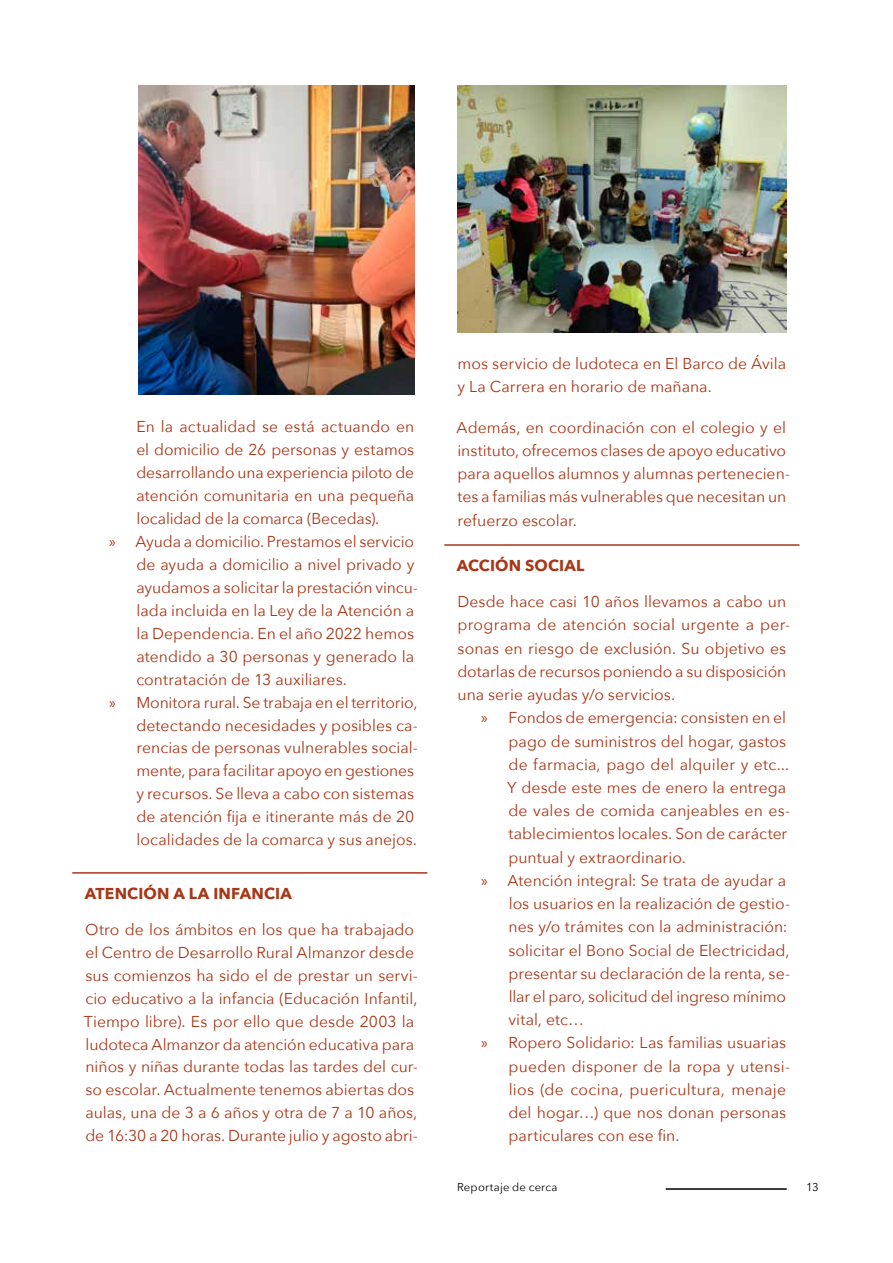
<style>
.page{position:relative;width:893px;height:1263px;background:#fff}
.page>*{position:absolute;margin:0;border:0;box-sizing:border-box;transform-origin:0 0}
.t1{font:15.75px/23px "Avenir Next";color:#a83617}
.t2{font:15.75px "Avenir Next";letter-spacing:.02em;color:#a83617}
.t3{font:700 15.75px "Avenir Next";letter-spacing:.01em;color:#a83617}
.t4{font:11.25px "Avenir Next";letter-spacing:.015em;color:#000}
.s1{font-family:"Myriad Pro"}
</style>
<div class="page">
<hr style="left:72px;top:872px;width:355px;height:2px;background:#a83617">
<hr style="left:444px;top:544px;width:355px;height:2px;background:#a83617">
<img style="left:138px;top:85px;width:277px;height:310px">
<img style="left:457px;top:85px;width:330px;height:247px">
<hr style="left:666px;top:1188px;width:121px;height:1px;background:#000">
<p class="t1" style="left:136px;top:415px;width:279px">En la actualidad se está actuando en</p>
<p class="t1" style="left:136px;top:438px;width:279px">el domicilio de 26 personas y estamos</p>
<p class="t1" style="left:136px;top:461px;width:279px">desarrollando una experiencia piloto de</p>
<p class="t1" style="left:136px;top:483px;width:279px">atención comunitaria en una pequeña</p>
<p class="t1" style="left:137px;top:506px;width:244px">localidad de la comarca (Becedas).</p>
<p class="t1" style="left:109px;top:529px;width:307px"><span class="s1">»</span> Ayuda a domicilio. Prestamos el servicio</p>
<p class="t1" style="left:136px;top:552px;width:280px">de ayuda a domicilio a nivel privado y</p>
<p class="t1" style="left:136px;top:575px;width:283px">ayudamos a solicitar la prestación vincu-</p>
<p class="t1" style="left:137px;top:598px;width:279px">lada incluida en la Ley de la Atención a</p>
<p class="t1" style="left:137px;top:621px;width:279px">la Dependencia. En el año 2022 hemos</p>
<p class="t1" style="left:136px;top:644px;width:279px">atendido a 30 personas y generado la</p>
<p class="t1" style="left:136px;top:667px;width:212px">contratación de 13 auxiliares.</p>
<p class="t1" style="left:109px;top:690px;width:310px"><span class="s1">»</span> Monitora rural. Se trabaja en el territorio,</p>
<p class="t1" style="left:136px;top:713px;width:283px">detectando necesidades y posibles ca-</p>
<p class="t1" style="left:136px;top:736px;width:283px">rencias de personas vulnerables social-</p>
<p class="t1" style="left:136px;top:759px;width:279px">mente, para facilitar apoyo en gestiones</p>
<p class="t1" style="left:136px;top:782px;width:279px">y recursos. Se lleva a cabo con sistemas</p>
<p class="t1" style="left:136px;top:805px;width:279px">de atención fija e itinerante más de 20</p>
<p class="t1" style="left:137px;top:827px;width:282px">localidades de la comarca y sus anejos.</p>
<p class="t3" style="left:85px;top:880px;width:209px">ATENCIÓN A LA INFANCIA</p>
<p class="t1" style="left:84px;top:917px;width:336px">Otro de los ámbitos en los que ha trabajado el Centro de Desarrollo Rural Almanzor desde sus comienzos ha sido el de prestar un servi&shy;cio educativo a la infancia (Educación Infantil, Tiempo libre). Es por ello que desde 2003 la ludoteca Almanzor da atención educativa para niños y niñas durante todas las tardes del cur&shy;so escolar. Actualmente tenemos abiertas dos aulas, una de 3 a 6 años y otra de 7 a 10 años, de 16:30 a 20 horas. Durante julio y agosto abri-</p>
<p class="t1" style="left:457px;top:351px;width:330px">mos servicio de ludoteca en El Barco de Ávila y La Carrera en horario de mañana.</p>
<p class="t1" style="left:457px;top:415px;width:335px">Además, en coordinación con el colegio y el instituto, ofrecemos clases de apoyo educativo para aquellos alumnos y alumnas pertenecien&shy;tes a familias más vulnerables que necesitan un refuerzo escolar.</p>
<p class="t3" style="left:457px;top:552px;width:129px">ACCIÓN SOCIAL</p>
<p class="t1" style="left:457px;top:589px;width:334px">Desde hace casi 10 años llevamos a cabo un programa de atención social urgente a per&shy;sonas en riesgo de exclusión. Su objetivo es dotarlas de recursos poniendo a su disposición una serie ayudas y/o servicios.</p>
<p class="t1" style="left:481px;top:706px;width:307px"><span class="s1">»</span> Fondos de emergencia: consisten en el</p>
<p class="t1" style="left:508px;top:729px;width:279px">pago de suministros del hogar, gastos</p>
<p class="t1" style="left:508px;top:752px;width:282px">de farmacia, pago del alquiler y etc...</p>
<p class="t1" style="left:507px;top:775px;width:280px">Y desde este mes de enero la entrega</p>
<p class="t1" style="left:508px;top:799px;width:283px">de vales de comida canjeables en es-</p>
<p class="t1" style="left:509px;top:822px;width:280px">tablecimientos locales. Son de carácter</p>
<p class="t1" style="left:508px;top:845px;width:179px">puntual y extraordinario.</p>
<p class="t1" style="left:481px;top:868px;width:307px"><span class="s1">»</span> Atención integral: Se trata de ayudar a</p>
<p class="t1" style="left:509px;top:891px;width:283px">los usuarios en la realización de gestio-</p>
<p class="t1" style="left:509px;top:915px;width:280px">nes y/o trámites con la administración:</p>
<p class="t1" style="left:508px;top:938px;width:282px">solicitar el Bono Social de Electricidad,</p>
<p class="t1" style="left:508px;top:961px;width:283px">presentar su declaración de la renta, se-</p>
<p class="t1" style="left:509px;top:984px;width:279px">llar el paro, solicitud del ingreso mínimo</p>
<p class="t1" style="left:508px;top:1007px;width:77px">vital, etc…</p>
<p class="t1" style="left:481px;top:1031px;width:307px"><span class="s1">»</span> Ropero Solidario: Las familias usuarias</p>
<p class="t1" style="left:508px;top:1054px;width:283px">pueden disponer de la ropa y utensi-</p>
<p class="t2" style="left:509px;top:1076px;width:279px">lios (de cocina, puericultura, menaje</p>
<p class="t1" style="left:508px;top:1100px;width:279px">del hogar…) que nos donan personas</p>
<p class="t1" style="left:508px;top:1124px;width:172px">particulares con ese fin.</p>
<p class="t4" style="left:457px;top:1177px;width:102px">Reportaje de cerca</p>
<p class="t4" style="left:806px;top:1177px;width:14px">13</p>
</div>
